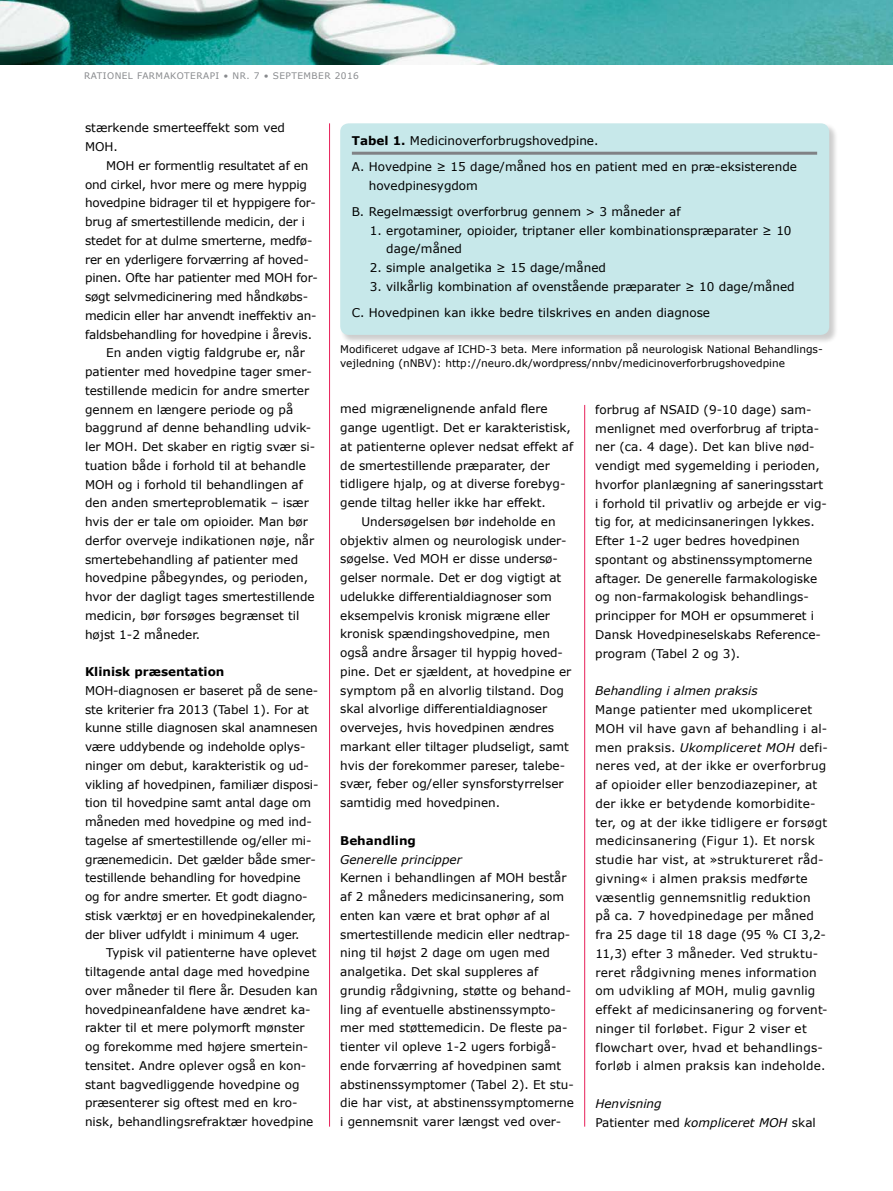
<style>
.page{position:relative;width:893px;height:1191px;background:#fff}
.page>*{position:absolute;margin:0;border:0;box-sizing:border-box;transform-origin:0 0}
.t1{font:12px/18.8px "Verdana";color:#000}
.t2{font:italic 12px/18.8px "Verdana";color:#000}
.t3{font:700 12px "Verdana";color:#000}
.t4{font:10.5px/14.2px "Verdana";color:#000}
.t5{font:9px "Verdana";letter-spacing:.05em;color:#888a8d}
.s1{font-weight:700}
.s2{font-style:italic}
.s3{font-style:normal}
</style>
<div class="page">
<img style="left:0;top:0;width:893px;height:64px">
<hr style="left:584px;top:405px;width:1px;height:721px;background:#e71f58">
<hr style="left:329px;top:123px;width:1px;height:1003px;background:#e71f58">
<div style="left:340px;top:123px;width:498px;height:221px;background:#000;opacity:.2"></div>
<div style="left:340px;top:123px;width:489px;height:212px;background:#c7e8ea;border-radius:9px"></div>
<hr style="left:352px;top:152px;width:465px;height:3px;background:#808285">
<p class="t5" style="left:84px;top:69px;width:276px">RATIONEL FARMAKOTERAPI • NR. 7 • SEPTEMBER 2016</p>
<p class="t1" style="left:85px;top:118px;width:202px">stærkende smerteeffekt som ved<br>MOH.</p>
<p class="t1" style="left:106px;top:156px;width:203px">MOH er formentlig resultatet af en</p>
<p class="t1" style="left:85px;top:175px;width:223px">ond cirkel, hvor mere og mere hyppig</p>
<p class="t1" style="left:85px;top:193px;width:232px">hovedpine bidrager til et hyppigere for-</p>
<p class="t1" style="left:85px;top:212px;width:221px">brug af smertestillende medicin, der i</p>
<p class="t1" style="left:85px;top:231px;width:229px">stedet for at dulme smerterne, medfø-</p>
<p class="t1" style="left:85px;top:250px;width:225px">rer en yderligere forværring af hoved-</p>
<p class="t1" style="left:85px;top:268px;width:234px">pinen. Ofte har patienter med MOH for-</p>
<p class="t1" style="left:85px;top:287px;width:225px">søgt selvmedicinering med håndkøbs-</p>
<p class="t1" style="left:85px;top:306px;width:233px">medicin eller har anvendt ineffektiv an-</p>
<p class="t1" style="left:85px;top:325px;width:228px">faldsbehandling for hovedpine i årevis.</p>
<p class="t1" style="left:106px;top:343px;width:200px">En anden vigtig faldgrube er, når</p>
<p class="t1" style="left:85px;top:362px;width:228px">patienter med hovedpine tager smer-</p>
<p class="t1" style="left:85px;top:381px;width:226px">testillende medicin for andre smerter</p>
<p class="t1" style="left:85px;top:400px;width:210px">gennem en længere periode og på</p>
<p class="t1" style="left:85px;top:418px;width:228px">baggrund af denne behandling udvik-</p>
<p class="t1" style="left:85px;top:437px;width:232px">ler MOH. Det skaber en rigtig svær si-</p>
<p class="t1" style="left:85px;top:456px;width:222px">tuation både i forhold til at behandle</p>
<p class="t1" style="left:85px;top:475px;width:219px">MOH og i forhold til behandlingen af</p>
<p class="t1" style="left:85px;top:493px;width:225px">den anden smerteproblematik – især</p>
<p class="t1" style="left:85px;top:512px;width:224px">hvis der er tale om opioider. Man bør</p>
<p class="t1" style="left:85px;top:531px;width:231px">derfor overveje indikationen nøje, når</p>
<p class="t1" style="left:85px;top:550px;width:215px">smertebehandling af patienter med</p>
<p class="t1" style="left:85px;top:568px;width:225px">hovedpine påbegyndes, og perioden,</p>
<p class="t1" style="left:85px;top:587px;width:231px">hvor der dagligt tages smertestillende</p>
<p class="t1" style="left:85px;top:606px;width:216px">medicin, bør forsøges begrænset til</p>
<p class="t1" style="left:85px;top:625px;width:117px">højst 1-2 måneder.</p>
<p class="t3" style="left:85px;top:663px;width:141px">Klinisk præsentation</p>
<p class="t1" style="left:85px;top:681px;width:235px">MOH-diagnosen er baseret på de sene&shy;ste kriterier fra 2013 (Tabel 1). For at kunne stille diagnosen skal anamnesen være uddybende og indeholde oplys&shy;ninger om debut, karakteristik og ud&shy;vikling af hovedpinen, familiær disposi&shy;tion til hovedpine samt antal dage om måneden med hovedpine og med ind&shy;tagelse af smertestillende og/eller mi&shy;grænemedicin. Det gælder både smer&shy;testillende behandling for hovedpine<br>og for andre smerter. Et godt diagno&shy;stisk værktøj er en hovedpinekalender, der bliver udfyldt i minimum 4 uger.</p>
<p class="t1" style="left:85px;top:943px;width:234px;text-indent:21px">Typisk vil patienterne have oplevet tiltagende antal dage med hovedpine over måneder til flere år. Desuden kan hovedpineanfaldene have ændret ka&shy;rakter til et mere polymorft mønster og forekomme med højere smertein&shy;tensitet. Andre oplever også en kon&shy;stant bagvedliggende hovedpine og præsenterer sig oftest med en kro&shy;nisk, behandlingsrefraktær hovedpine</p>
<p class="t1" style="left:352px;top:127px;width:447px;line-height:26.2px"><span class="s1">Tabel 1.</span> Medicinoverforbrugshovedpine.<br>A. Hovedpine ≥ 15 dage/måned hos en patient med en præ-eksisterende</p>
<p class="t1" style="left:352px;top:172px;width:330px;line-height:26.2px;text-indent:17px">hovedpinesygdom<br>B. Regelmæssigt overforbrug gennem &gt; 3 måneder af</p>
<p class="t1" style="left:386px;top:221px;width:407px;text-indent:-16px">1. ergotaminer, opioider, triptaner eller kombinationspræparater ≥ 10 dage/måned</p>
<p class="t1" style="left:370px;top:258px;width:238px">2. simple analgetika ≥ 15 dage/måned</p>
<p class="t1" style="left:352px;top:273px;width:444px;line-height:26.2px;text-indent:18px">3. vilkårlig kombination af ovenstående præparater ≥ 10 dage/måned<br>C. Hovedpinen kan ikke bedre tilskrives en anden diagnose</p>
<p class="t4" style="left:340px;top:341px;width:484px">Modificeret udgave af ICHD-3 beta. Mere information på neurologisk National Behandlings&shy;vejledning (nNBV): http://neuro.dk/wordpress/nnbv/medicinoverforbrugshovedpine</p>
<p class="t1" style="left:340px;top:399px;width:235px">med migrænelignende anfald flere gange ugentligt. Det er karakteristisk, at patienterne oplever nedsat effekt af de smertestillende præparater, der tidligere hjalp, og at diverse forebyg&shy;gende tiltag heller ikke har effekt.</p>
<p class="t1" style="left:340px;top:512px;width:233px;text-indent:21px">Undersøgelsen bør indeholde en objektiv almen og neurologisk under&shy;søgelse. Ved MOH er disse undersø&shy;gelser normale. Det er dog vigtigt at udelukke differentialdiagnoser som eksempelvis kronisk migræne eller kronisk spændingshovedpine, men også andre årsager til hyppig hoved&shy;pine. Det er sjældent, at hovedpine er symptom på en alvorlig tilstand. Dog skal alvorlige differentialdiagnoser overvejes, hvis hovedpinen ændres markant eller tiltager pludseligt, samt hvis der forekommer pareser, talebe&shy;svær, feber og/eller synsforstyrrelser samtidig med hovedpinen.</p>
<p class="t3" style="left:340px;top:832px;width:77px">Behandling</p>
<p class="t2" style="left:340px;top:849px;width:123px">Generelle principper</p>
<p class="t1" style="left:340px;top:868px;width:235px">Kernen i behandlingen af MOH består af 2 måneders medicinsanering, som enten kan være et brat ophør af al smertestillende medicin eller nedtrap&shy;ning til højst 2 dage om ugen med analgetika. Det skal suppleres af grundig rådgivning, støtte og behand&shy;ling af eventuelle abstinenssympto&shy;mer med støttemedicin. De fleste pa&shy;tienter vil opleve 1-2 ugers forbigå&shy;ende forværring af hovedpinen samt abstinenssymptomer (Tabel 2). Et stu&shy;die har vist, at abstinenssymptomerne i gennemsnit varer længst ved over-</p>
<p class="t1" style="left:595px;top:400px;width:233px">forbrug af NSAID (9-10 dage) sam&shy;menlignet med overforbrug af tripta&shy;ner (ca. 4 dage). Det kan blive nød&shy;vendigt med sygemelding i perioden, hvorfor planlægning af saneringsstart i forhold til privatliv og arbejde er vig&shy;tig for, at medicinsaneringen lykkes.<br>Efter 1-2 uger bedres hovedpinen spontant og abstinenssymptomerne aftager. De generelle farmakologiske og non-farmakologisk behandlings&shy;principper for MOH er opsummeret i Dansk Hovedpineselskabs Reference&shy;program (Tabel 2 og 3).</p>
<p class="t2" style="left:595px;top:681px;width:164px">Behandling i almen praksis</p>
<p class="t1" style="left:595px;top:700px;width:234px">Mange patienter med ukompliceret MOH vil have gavn af behandling i al&shy;men praksis. <span class="s2">Ukompliceret MOH</span> defi&shy;neres ved, at der ikke er overforbrug af opioider eller benzodiazepiner, at der ikke er betydende komorbidite&shy;ter, og at der ikke tidligere er forsøgt medicinsanering (Figur 1). Et norsk studie har vist, at »struktureret råd&shy;givning« i almen praksis medførte væsentlig gennemsnitlig reduktion på ca. 7 hovedpinedage per måned fra 25 dage til 18 dage (95 % CI 3,2- 11,3) efter 3 måneder. Ved struktu&shy;reret rådgivning menes information om udvikling af MOH, mulig gavnlig effekt af medicinsanering og forvent&shy;ninger til forløbet. Figur 2 viser et flowchart over, hvad et behandlings&shy;forløb i almen praksis kan indeholde.</p>
<p class="t2" style="left:595px;top:1094px;width:222px">Henvisning<br><span class="s3">Patienter med</span> kompliceret MOH <span class="s3">skal</span></p>
</div>
